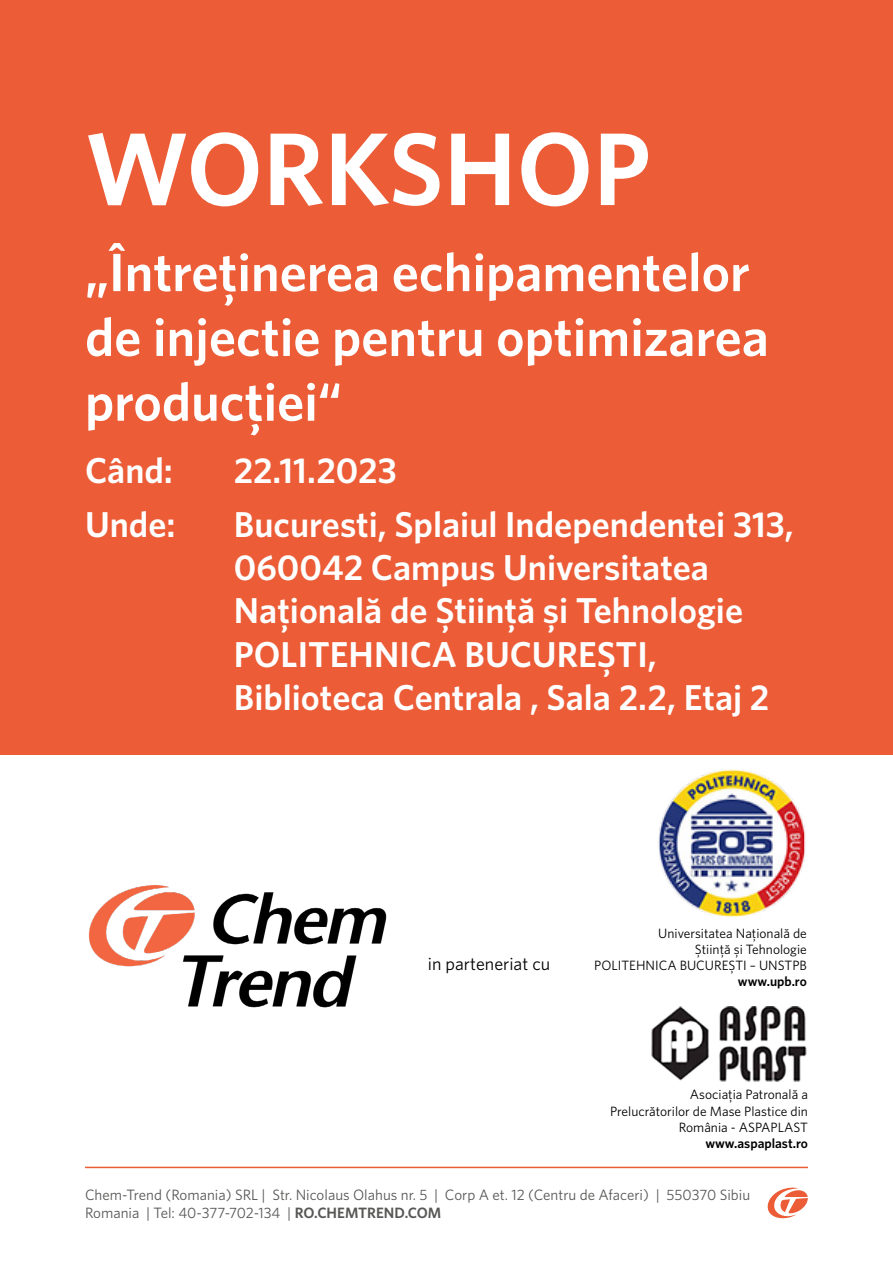
<style>
.page{position:relative;width:893px;height:1263px;background:#fff}
.page>*{position:absolute;margin:0;border:0;box-sizing:border-box;transform-origin:0 0}
.t1{font:600 103.5px "Whitney";color:#fff}
.t2{font:600 54px/64.8px "Whitney";color:#fff}
.t3{font:600 36px/43.2px "Whitney";color:#fff}
.t4{font:18px "Whitney";color:#000}
.t5{font:15px/18px "Whitney";color:#575756}
.t6{font:13.5px/16.2px "Whitney";color:#000;text-align:right}
.t7{font:600 13.5px "Whitney";color:#000}
.s1{font-weight:600}
</style>
<div class="page">
<div style="left:0;top:0;width:893px;height:755px;background:#eb5c37"></div>
<img style="left:88px;top:885px;width:299px;height:123px">
<img style="left:658px;top:769px;width:148px;height:148px">
<img style="left:652px;top:1006px;width:155px;height:75px">
<hr style="left:85px;top:1167px;width:723px;height:1px;background:#eb5c37">
<svg style="left:767px;top:1187px;width:41px;height:32px"></svg>
<h1 class="t1" style="left:85px;top:100px;width:567px">WORKSHOP</h1>
<h2 class="t2" style="left:85px;top:239px;width:685px">„Întreținerea echipamentelor de injectie pentru optimizarea producției“</h2>
<p class="t3" style="left:85px;top:448px;width:89px">Când:</p>
<p class="t3" style="left:234px;top:448px;width:164px">22.11.2023</p>
<p class="t3" style="left:85px;top:502px;width:92px">Unde:</p>
<p class="t3" style="left:234px;top:502px;width:561px">Bucuresti, Splaiul Independentei 313, 060042 Campus Universitatea Națională de Știință și Tehnologie POLITEHNICA BUCUREȘTI, Biblioteca Centrala , Sala 2.2, Etaj 2</p>
<p class="t4" style="left:428px;top:951px;width:124px">in parteneriat cu</p>
<p class="t6" style="left:594px;top:925px;width:214px">Universitatea Națională de<br>Știință și Tehnologie<br>POLITEHNICA BUCUREȘTI – UNSTPB</p>
<p class="t7" style="left:738px;top:973px;width:70px">www.upb.ro</p>
<p class="t6" style="left:610px;top:1086px;width:199px">Asociaţia Patronală a<br>Prelucrătorilor de Mase Plastice din<br>România - ASPAPLAST</p>
<p class="t7" style="left:705px;top:1134px;width:104px">www.aspaplast.ro</p>
<p class="t5" style="left:85px;top:1186px;width:667px">Chem-Trend (Romania) SRL | Str. Nicolaus Olahus nr. 5 | Corp A et. 12 (Centru de Afaceri) | 550370 Sibiu<br>Romania | Tel: 40-377-702-134 | <span class="s1">RO.CHEMTREND.COM</span></p>
</div>
